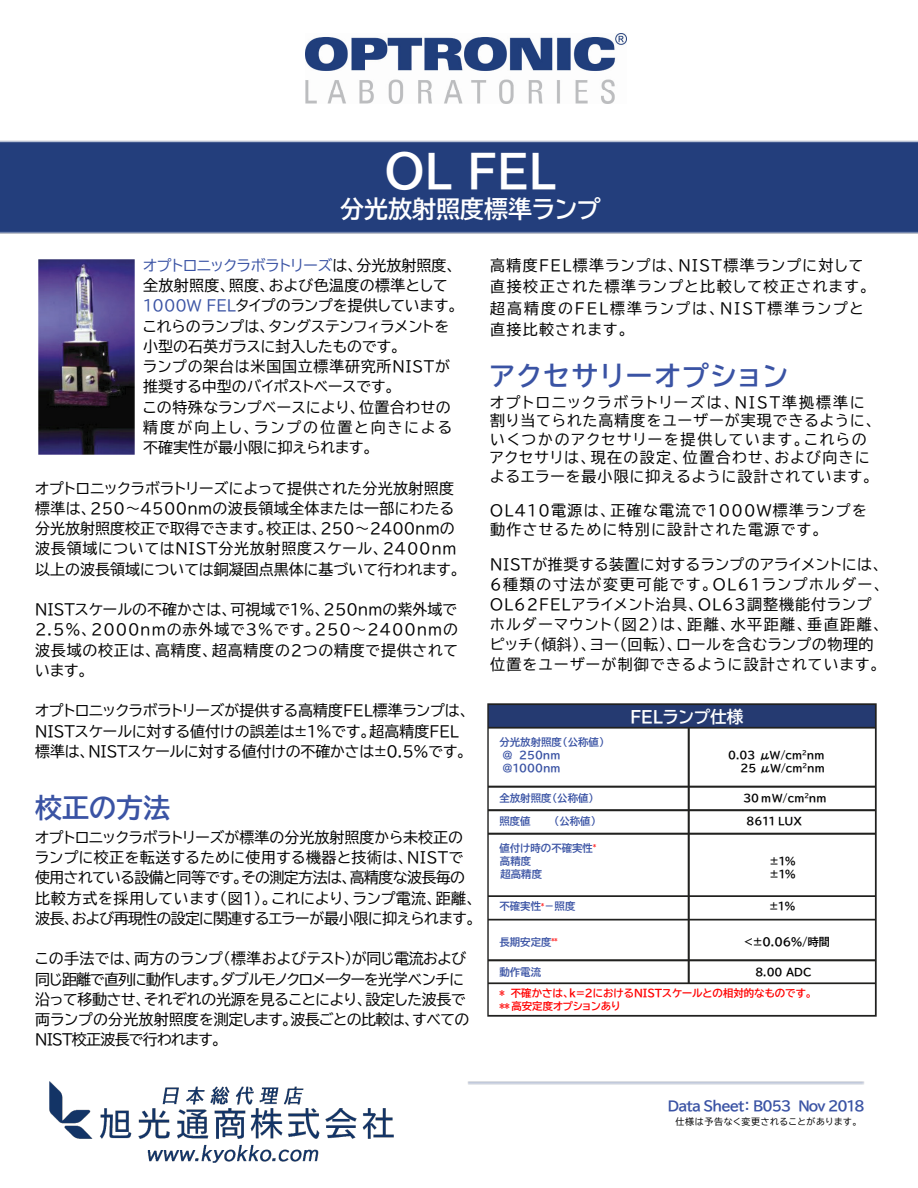
<style>
.page{position:relative;width:918px;height:1188px;background:#fff}
.page>*{position:absolute;margin:0;border:0;box-sizing:border-box;transform-origin:0 0}
.t1{font:45px "BIZ UDP Gothic Bold";color:#fff}
.t2{font:27px "BIZ UDP Gothic Bold";letter-spacing:.09em;color:#3a53a4}
.t3{font:24px "BIZ UDP Gothic Bold";color:#fff}
.t4{font:16.5px "BIZ UDP Gothic Bold";color:#fff}
.t5{font:15px/20.2px "BIZ UDP Gothic";letter-spacing:.02em;color:#000}
.t6{font:15px/20.2px "BIZ UDP Gothic";color:#000}
.t7{font:15px/18.6px "BIZ UDP Gothic";letter-spacing:.09em;color:#000}
.t8{font:15px/20px "BIZ UDP Gothic";letter-spacing:.07em;color:#000}
.t9{font:15px/20.2px "BIZ UDP Gothic";letter-spacing:-.03em;color:#000}
.t10{font:15px/21.5px "BIZ UDP Gothic";letter-spacing:.1em;color:#000}
.t11{font:13.5px "BIZ UDP Gothic Bold";letter-spacing:-.07em;color:#3a53a4}
.t12{font:11.1px "BIZ UDP Gothic Bold";color:#000}
.t13{font:10.5px/13.2px "BIZ UDP Gothic Bold";color:#3a53a4}
.t14{font:10.5px "BIZ UDP Gothic Bold";color:#000}
.t15{font:10.5px/13.2px "BIZ UDP Gothic Bold";color:#f00}
.t16{font:9px "BIZ UDP Gothic";letter-spacing:.07em;color:#000}
.s1{color:#3a53a4}
</style>
<div class="page">
<img style="left:0;top:140px;width:918px;height:945px">
<img style="left:49px;top:1081px;width:345px;height:82px">
<img style="left:305px;top:34px;width:321px;height:69px">
<img style="left:39px;top:259px;width:96px;height:195px">
<img style="left:487px;top:703px;width:390px;height:314px">
<h1 class="t1" style="left:385px;top:148px;width:173px">OL FEL</h1>
<h3 class="t3" style="left:340px;top:197px;width:262px">分光放射照度標準ランプ</h3>
<p class="t5" style="left:143px;top:255px;width:316px"><span class="s1">オプトロニックラボラトリーズ</span>は、分光放射照度、全放射照度、照度、および色温度の標準として<br><span class="s1">1000W FEL</span>タイプのランプを提供しています。これらのランプは、タングステンフィラメントを小型の石英ガラスに封入したものです。<br>ランプの架台は米国国立標準研究所NISTが推奨する中型のバイポストベースです。<br>この特殊なランプベースにより、位置合わせの精度が向上し、ランプの位置と向きによる不確実性が最小限に抑えられます。</p>
<p class="t5" style="left:35px;top:478px;width:426px">オプトロニックラボラトリーズによって提供された分光放射照度標準は、250〜4500nmの波長領域全体または一部にわたる分光放射照度校正で取得できます。校正は、250～2400nmの波長領域についてはNIST分光放射照度スケール、2400nm以上の波長領域については銅凝固点黒体に基づいて行われます。</p>
<p class="t5" style="left:35px;top:599px;width:424px;text-align:justify">NISTスケールの不確かさは、可視域で1％、250nmの紫外域で2.5％、2000nmの赤外域で3％です。250～2400nmの波長域の校正は、高精度、超高精度の2つの精度で提供されています。</p>
<p class="t6" style="left:35px;top:701px;width:435px">オプトロニックラボラトリーズが提供する高精度FEL標準ランプは、<br>NISTスケールに対する値付けの誤差は±1%です。超高精度FEL標準は、NISTスケールに対する値付けの不確かさは±0.5%です。</p>
<h2 class="t2" style="left:35px;top:794px;width:136px">校正の方法</h2>
<p class="t6" style="left:35px;top:827px;width:442px">オプトロニックラボラトリーズが標準の分光放射照度から未校正のランプに校正を転送するために使用する機器と技術は、NISTで使用されている設備と同等です。その測定方法は、高精度な波長毎の比較方式を採用しています（図1）。これにより、ランプ電流、距離、波長、および再現性の設定に関連するエラーが最小限に抑えられます。</p>
<p class="t9" style="left:35px;top:949px;width:436px">この手法では、両方のランプ（標準およびテスト）が同じ電流および同じ距離で直列に動作します。ダブルモノクロメーターを光学ベンチに沿って移動させ、それぞれの光源を見ることにより、設定した波長で両ランプの分光放射照度を測定します。波長ごとの比較は、すべてのNIST校正波長で行われます。</p>
<p class="t10" style="left:490px;top:254px;width:381px">高精度FEL標準ランプは、NIST標準ランプに対して直接校正された標準ランプと比較して校正されます。超高精度のFEL標準ランプは、NIST標準ランプと直接比較されます。</p>
<h2 class="t2" style="left:490px;top:362px;width:299px">アクセサリーオプション</h2>
<p class="t7" style="left:490px;top:393px;width:386px">オプトロニックラボラトリーズは、NIST準拠標準に割り当てられた高精度をユーザーが実現できるように、いくつかのアクセサリーを提供しています。これらのアクセサリは、現在の設定、位置合わせ、および向きによるエラーを最小限に抑えるように設計されています。</p>
<p class="t7" style="left:490px;top:501px;width:378px;line-height:19px">OL410電源は、正確な電流で1000W標準ランプを動作させるために特別に設計された電源です。</p>
<p class="t8" style="left:490px;top:554px;width:394px">NISTが推奨する装置に対するランプのアライメントには、<br>6種類の寸法が変更可能です。OL61ランプホルダー、<br>OL62FELアライメント治具、OL63調整機能付ランプホルダーマウント（図2）は、距離、水平距離、垂直距離、ピッチ（傾斜）、ヨー（回転）、ロールを含むランプの物理的位置をユーザーが制御できるように設計されています。</p>
<p class="t13" style="left:499px;top:735px;width:106px">分光放射照度(公称値) @ 250nm</p>
<p class="t4" style="left:630px;top:708px;width:115px">FELランプ仕様</p>
<p class="t14" style="left:728px;top:749px;width:98px">0.03 μW/cm<sup>2</sup>nm</p>
<p class="t13" style="left:503px;top:761px;width:60px">@1000nm</p>
<p class="t14" style="left:741px;top:763px;width:86px">25 μW/cm<sup>2</sup>nm</p>
<p class="t13" style="left:499px;top:791px;width:96px">全放射照度(公称値)</p>
<p class="t14" style="left:743px;top:793px;width:85px">30 mW/cm<sup>2</sup>nm</p>
<p class="t13" style="left:499px;top:815px;width:33px">照度値</p>
<p class="t13" style="left:554px;top:815px;width:43px">(公称値)</p>
<p class="t14" style="left:746px;top:816px;width:57px">8611 LUX</p>
<p class="t13" style="left:499px;top:841px;width:98px">値付け時の不確実性<sup>*</sup>高精度</p>
<p class="t14" style="left:770px;top:856px;width:27px">±1%</p>
<p class="t13" style="left:500px;top:868px;width:43px">超高精度</p>
<p class="t14" style="left:770px;top:869px;width:27px">±1%</p>
<p class="t13" style="left:499px;top:900px;width:78px">不確実性<sup>*</sup>－照度</p>
<p class="t14" style="left:769px;top:901px;width:27px">±1%</p>
<p class="t13" style="left:499px;top:935px;width:60px">長期安定度<sup>**</sup></p>
<p class="t12" style="left:744px;top:936px;width:88px">&lt;±0.06%/時間</p>
<p class="t13" style="left:499px;top:965px;width:43px">動作電流</p>
<p class="t14" style="left:755px;top:966px;width:58px">8.00 ADC</p>
<p class="t15" style="left:499px;top:986px;width:314px">* 不確かさは、k=2におけるNISTスケールとの相対的なものです。**高安定度オプションあり</p>
<p class="t11" style="left:668px;top:1099px;width:198px">Data Sheet： B053 Nov 2018</p>
<p class="t16" style="left:676px;top:1117px;width:184px">仕様は予告なく変更されることがあります。</p>
</div>
